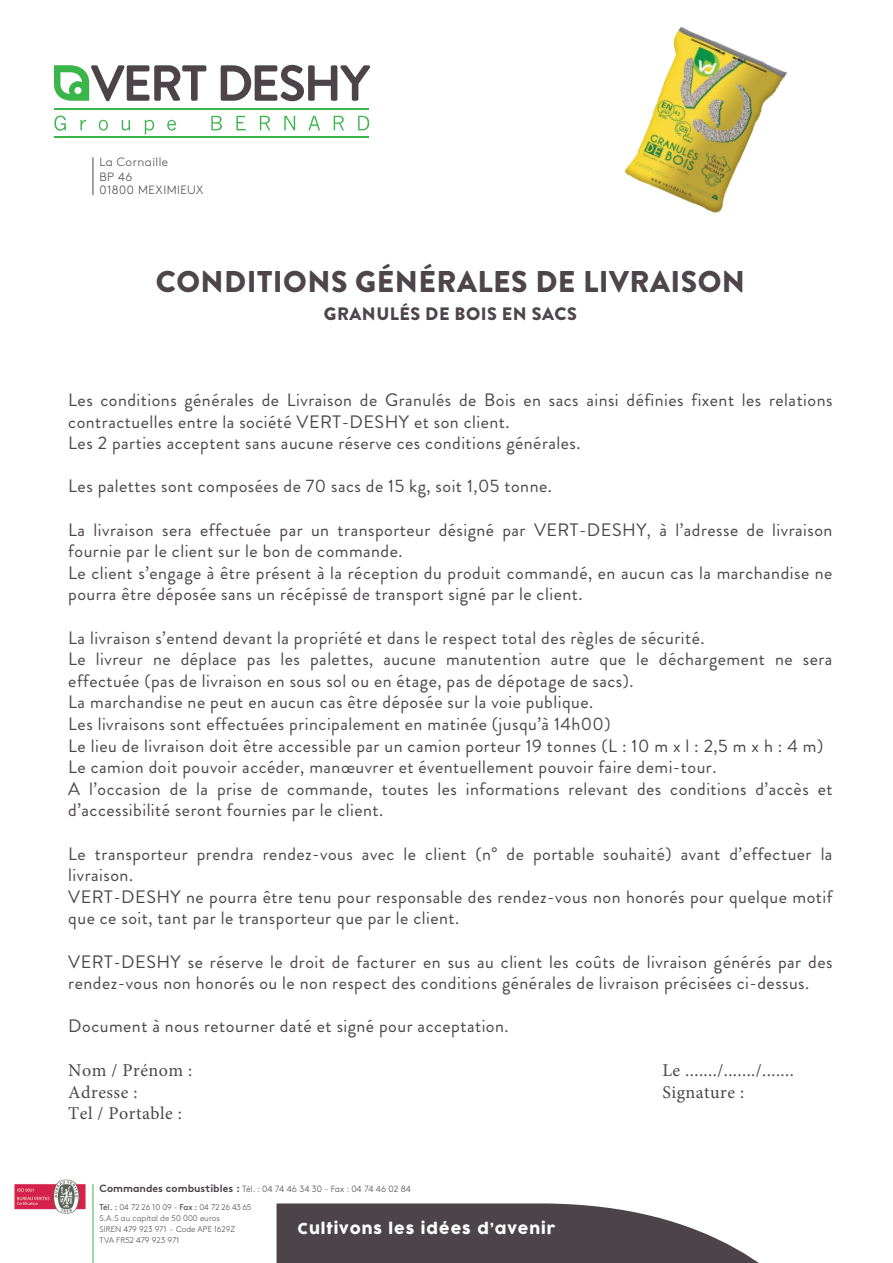
<style>
.page{position:relative;width:893px;height:1263px;background:#fff}
.page>*{position:absolute;margin:0;border:0;box-sizing:border-box;transform-origin:0 0}
.t1{font:900 30px "Brandon Grotesque";letter-spacing:.015em;color:#4d454a}
.t2{font:18px/21.6px "Brandon Grotesque";letter-spacing:.025em;color:#4d454a}
.t3{font:18px "Minion Pro";letter-spacing:.025em;color:#4d454a}
.t4{font:900 18px "Brandon Grotesque";letter-spacing:.025em;color:#4d454a}
.t5{font:15px "COCOGOOSE";letter-spacing:.06em;color:#fff}
.t6{font:300 12px/14px "Brown";letter-spacing:.04em;color:#4c4449}
.t7{font:300 9px "Brown";color:#4c4449}
.t8{font:300 8.25px/11.2px "Brown";color:#4c4449}
.s1{font-weight:700;font-size:10.5px}
.s2{font-weight:400}
</style>
<div class="page">
<hr style="left:93px;top:157px;width:1px;height:38px;background:#4c4449">
<hr style="left:93px;top:1184px;width:1px;height:79px;background:#3ab54a">
<svg style="left:276px;top:1203px;width:483px;height:60px;background:#655e63"></svg>
<img style="left:14px;top:1179px;width:72px;height:35px">
<svg style="left:54px;top:65px;width:152px;height:36px"></svg>
<svg style="left:221px;top:65px;width:149px;height:36px"></svg>
<hr style="left:54px;top:108px;width:315px;height:2px;background:#3ab54a">
<hr style="left:54px;top:136px;width:315px;height:2px;background:#3ab54a">
<svg style="left:54px;top:116px;width:12px;height:15px"></svg>
<svg style="left:80px;top:120px;width:6px;height:10px"></svg>
<svg style="left:99px;top:120px;width:9px;height:11px"></svg>
<svg style="left:122px;top:120px;width:8px;height:11px"></svg>
<svg style="left:145px;top:120px;width:9px;height:14px"></svg>
<svg style="left:167px;top:120px;width:9px;height:11px"></svg>
<svg style="left:211px;top:116px;width:11px;height:14px"></svg>
<svg style="left:236px;top:116px;width:10px;height:14px"></svg>
<svg style="left:260px;top:116px;width:10px;height:14px"></svg>
<svg style="left:284px;top:116px;width:11px;height:14px"></svg>
<svg style="left:308px;top:116px;width:12px;height:14px"></svg>
<svg style="left:334px;top:116px;width:10px;height:14px"></svg>
<svg style="left:358px;top:116px;width:11px;height:14px"></svg>
<img style="left:624px;top:26px;width:164px;height:187px">
<p class="t6" style="left:99px;top:154px;width:106px">La Cornaille<br>BP 46<br>01800 MEXIMIEUX</p>
<h1 class="t1" style="left:156px;top:260px;width:591px">CONDITIONS GÉNÉRALES DE LIVRAISON</h1>
<p class="t4" style="left:324px;top:301px;width:255px">GRANULÉS DE BOIS EN SACS</p>
<p class="t2" style="left:68px;top:389px;width:766px">Les conditions générales de Livraison de Granulés de Bois en sacs ainsi définies fixent les relations contractuelles entre la société VERT-DESHY et son client.<br>Les 2 parties acceptent sans aucune réserve ces conditions générales.</p>
<p class="t2" style="left:68px;top:476px;width:485px">Les palettes sont composées de 70 sacs de 15 kg, soit 1,05 tonne.</p>
<p class="t2" style="left:68px;top:519px;width:766px">La livraison sera effectuée par un transporteur désigné par VERT-DESHY, à l’adresse de livraison fournie par le client sur le bon de commande.<br>Le client s’engage à être présent à la réception du produit commandé, en aucun cas la marchandise ne pourra être déposée sans un récépissé de transport signé par le client.</p>
<p class="t2" style="left:68px;top:627px;width:766px">La livraison s’entend devant la propriété et dans le respect total des règles de sécurité.<br>Le livreur ne déplace pas les palettes, aucune manutention autre que le déchargement ne sera effectuée (pas de livraison en sous sol ou en étage, pas de dépotage de sacs).<br>La marchandise ne peut en aucun cas être déposée sur la voie publique.<br>Les livraisons sont effectuées principalement en matinée (jusqu’à 14h00)<br>Le lieu de livraison doit être accessible par un camion porteur 19 tonnes (L : 10 m x l : 2,5 m x h : 4 m)<br>Le camion doit pouvoir accéder, manœuvrer et éventuellement pouvoir faire demi-tour.<br>A l’occasion de la prise de commande, toutes les informations relevant des conditions d’accès et d’accessibilité seront fournies par le client.</p>
<p class="t2" style="left:68px;top:843px;width:766px">Le transporteur prendra rendez-vous avec le client (n° de portable souhaité) avant d’effectuer la livraison.<br>VERT-DESHY ne pourra être tenu pour responsable des rendez-vous non honorés pour quelque motif que ce soit, tant par le transporteur que par le client.</p>
<p class="t2" style="left:68px;top:951px;width:766px">VERT-DESHY se réserve le droit de facturer en sus au client les coûts de livraison générés par des rendez-vous non honorés ou le non respect des conditions générales de livraison précisées ci-dessus.</p>
<p class="t2" style="left:68px;top:1016px;width:442px">Document à nous retourner daté et signé pour acceptation.</p>
<p class="t3" style="left:68px;top:1058px;width:126px">Nom / Prénom :</p>
<p class="t3" style="left:662px;top:1058px;width:133px">Le ......./......./.......</p>
<p class="t3" style="left:68px;top:1080px;width:71px">Adresse :</p>
<p class="t3" style="left:662px;top:1080px;width:83px">Signature :</p>
<p class="t3" style="left:68px;top:1101px;width:115px">Tel / Portable :</p>
<p class="t7" style="left:99px;top:1182px;width:313px"><span class="s1">Commandes combustibles :</span> Tél. : 04 74 46 34 30 - Fax : 04 74 46 02 84</p>
<p class="t5" style="left:298px;top:1217px;width:259px">Cultivons les idées d’avenir</p>
<p class="t8" style="left:99px;top:1200px;width:153px"><span class="s2">Tél. :</span> 04 72 26 10 09 - <span class="s2">Fax :</span> 04 72 26 43 65<br>S.A.S au capital de 50 000 euros<br>SIREN 479 923 971 - Code APE 1629Z<br>TVA FR52 479 923 971</p>
</div>
